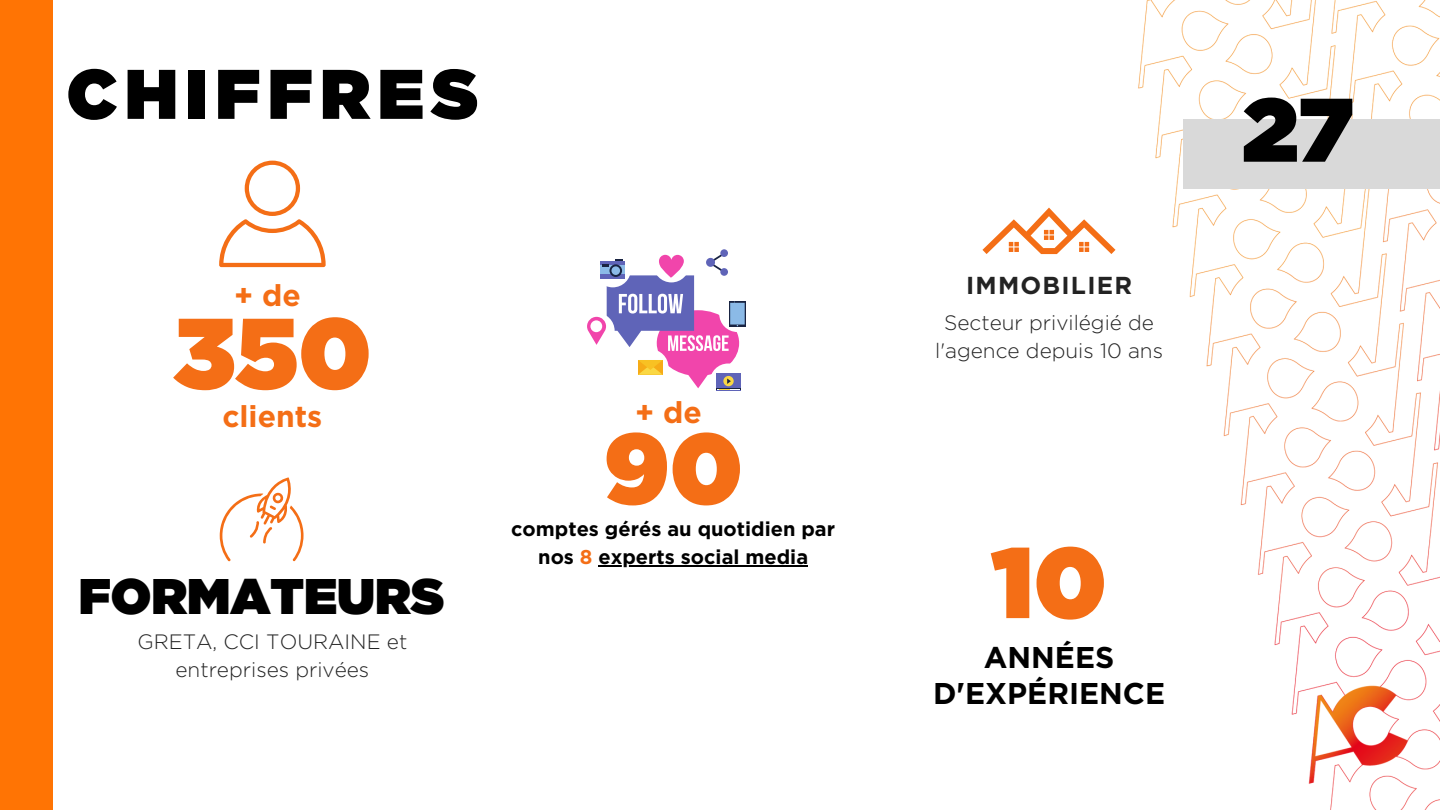
<style>
.page{position:relative;width:1440px;height:810px;background:#fff}
.page>*{position:absolute;margin:0;border:0;box-sizing:border-box;transform-origin:0 0}
.t1{font:900 100px "Gotham";color:#f46e16}
.t2{font:900 90px "Gotham";color:#000}
.t3{font:900 70px "Gotham";letter-spacing:.105em;color:#000}
.t4{font:900 50px "Gotham";color:#000}
.t5{font:700 30px "Gotham";color:#000}
.t6{font:700 30px "Gotham";color:#f46e16}
.t7{font:700 24.5px "Gotham";letter-spacing:.05em;color:#232323}
.t8{font:300 20.8px/28.5px "Gotham";color:#232323;text-align:center}
.t9{font:700 20px "Gotham";color:#000}
.s1{color:#f46e16}
</style>
<div class="page">
<svg style="left:219px;top:161px;width:107px;height:106px"></svg>
<img style="left:1138px;top:0;width:302px;height:810px">
<svg style="left:982px;top:208px;width:134px;height:46px"></svg>
<svg style="left:220px;top:477px;width:84px;height:84px"></svg>
<svg style="left:587px;top:249px;width:159px;height:142px"></svg>
<hr style="left:599px;top:565px;width:209px;height:2px;background:#000">
<div style="left:0;top:0;width:53px;height:810px;background:#ff7404"></div>
<div style="left:1183px;top:119px;width:257px;height:70px;background:#d9d9d9"></div>
<p class="t3" style="left:67px;top:63px;width:413px">CHIFFRES</p>
<p class="t6" style="left:234px;top:282px;width:68px">+ de</p>
<p class="t1" style="left:173px;top:309px;width:200px">350</p>
<p class="t6" style="left:222px;top:403px;width:101px">clients</p>
<p class="t4" style="left:79px;top:574px;width:367px">FORMATEURS</p>
<p class="t8" style="left:137px;top:628px;width:271px">GRETA, CCI TOURAINE et entreprises privées</p>
<p class="t6" style="left:635px;top:399px;width:68px">+ de</p>
<p class="t1" style="left:604px;top:424px;width:141px">90</p>
<p class="t9" style="left:511px;top:520px;width:325px">comptes gérés au quotidien par</p>
<p class="t9" style="left:538px;top:548px;width:271px">nos <span class="s1">8</span> experts social media</p>
<p class="t7" style="left:966px;top:275px;width:168px">IMMOBILIER</p>
<p class="t8" style="left:935px;top:309px;width:229px">Secteur privilégié de l'agence depuis 10 ans</p>
<p class="t1" style="left:992px;top:538px;width:117px">10</p>
<p class="t5" style="left:984px;top:644px;width:132px">ANNÉES</p>
<p class="t5" style="left:933px;top:680px;width:234px">D'EXPÉRIENCE</p>
<p class="t2" style="left:1242px;top:90px;width:113px">27</p>
</div>
